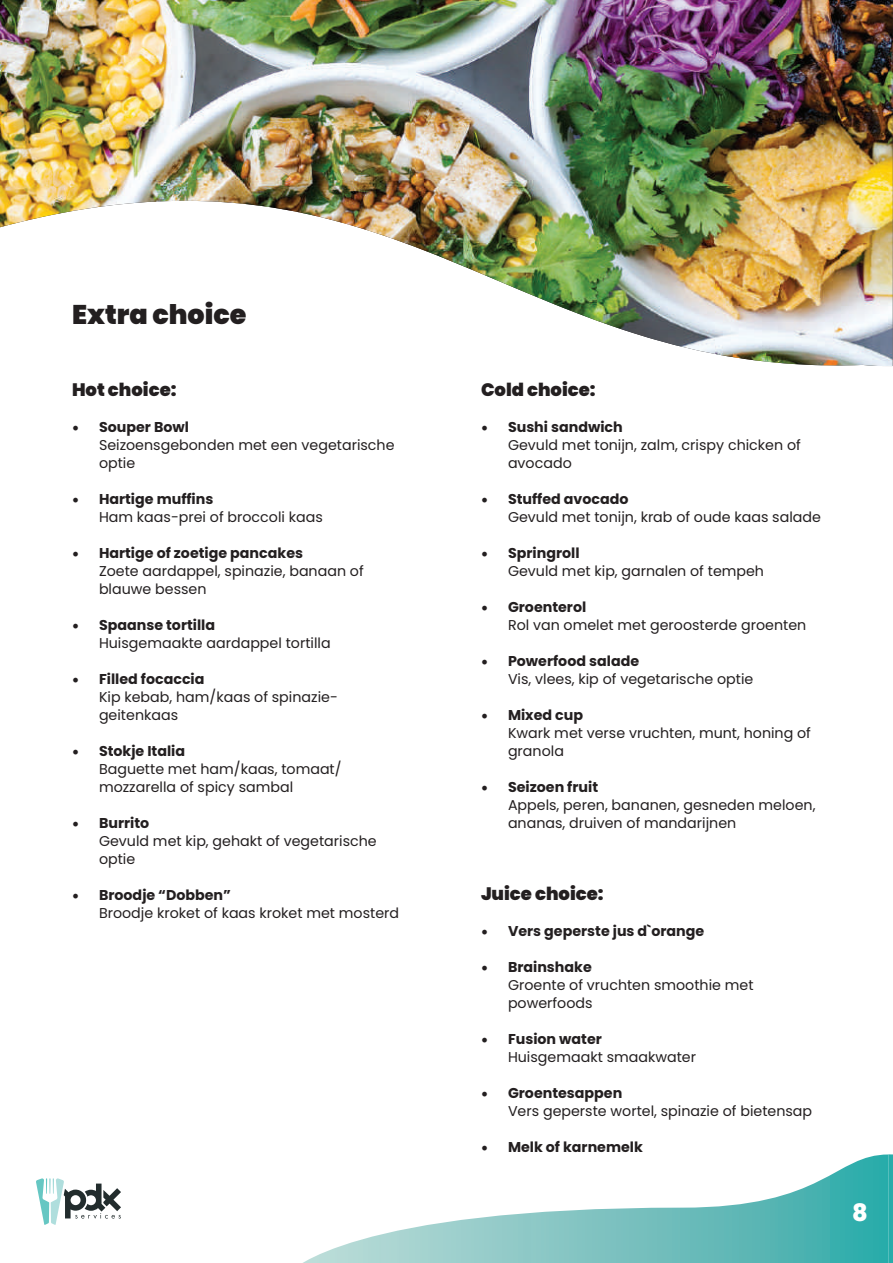
<style>
.page{position:relative;width:893px;height:1263px;background:#fff}
.page>*{position:absolute;margin:0;border:0;box-sizing:border-box;transform-origin:0 0}
.t1{font:900 27px "Poppins";color:#231f20}
.t2{font:800 24px "Poppins";color:#fff}
.t3{font:900 18px "Poppins";color:#231f20}
.t4{font:14.25px/18px "Poppins";color:#231f20}
.t5{font:700 14.25px "Poppins";color:#231f20}
.s1{font-family:"Minion Pro";font-size:18px}
.s2{font-weight:700}
.s3{font-family:"Minion Pro";font-weight:400;font-size:18px}
</style>
<div class="page">
<svg style="left:888px;top:1154px;width:5px;height:109px"></svg>
<svg style="left:303px;top:1154px;width:585px;height:109px"></svg>
<svg style="left:36px;top:1178px;width:85px;height:47px"></svg>
<img style="left:0;top:0;width:892px;height:367px">
<svg style="left:892px;top:0;width:1px;height:366px"></svg>
<h1 class="t1" style="left:72px;top:299px;width:176px">Extra choice</h1>
<p class="t3" style="left:72px;top:379px;width:106px">Hot choice:</p>
<p class="t4" style="left:99px;top:418px;width:297px;text-indent:-27px"><span class="s1">•</span> <span class="s2">Souper Bowl<br></span>Seizoensgebonden met een vegetarische optie</p>
<p class="t4" style="left:99px;top:490px;width:225px;text-indent:-27px"><span class="s1">•</span> <span class="s2">Hartige muffins<br></span>Ham kaas-prei of broccoli kaas</p>
<p class="t4" style="left:99px;top:544px;width:266px;text-indent:-27px"><span class="s1">•</span> <span class="s2">Hartige of zoetige pancakes<br></span>Zoete aardappel, spinazie, banaan of blauwe bessen</p>
<p class="t4" style="left:99px;top:616px;width:233px;text-indent:-27px"><span class="s1">•</span> <span class="s2">Spaanse tortilla<br></span>Huisgemaakte aardappel tortilla</p>
<p class="t4" style="left:99px;top:670px;width:240px;text-indent:-27px"><span class="s1">•</span> <span class="s2">Filled focaccia<br></span>Kip kebab, ham/kaas of spinazie&shy;geitenkaas</p>
<p class="t4" style="left:99px;top:742px;width:244px;text-indent:-27px"><span class="s1">•</span> <span class="s2">Stokje Italia<br></span>Baguette met ham/kaas, tomaat/ mozzarella of spicy sambal</p>
<p class="t4" style="left:99px;top:814px;width:279px;text-indent:-27px"><span class="s1">•</span> <span class="s2">Burrito<br></span>Gevuld met kip, gehakt of vegetarische optie</p>
<p class="t4" style="left:99px;top:886px;width:302px;text-indent:-27px"><span class="s1">•</span> <span class="s2">Broodje “Dobben”<br></span>Broodje kroket of kaas kroket met mosterd</p>
<p class="t3" style="left:481px;top:379px;width:116px">Cold choice:</p>
<p class="t4" style="left:508px;top:418px;width:294px;text-indent:-27px"><span class="s1">•</span> <span class="s2">Sushi sandwich<br></span>Gevuld met tonijn, zalm, crispy chicken of avocado</p>
<p class="t4" style="left:508px;top:490px;width:314px;text-indent:-27px"><span class="s1">•</span> <span class="s2">Stuffed avocado<br></span>Gevuld met tonijn, krab of oude kaas salade</p>
<p class="t4" style="left:508px;top:544px;width:258px;text-indent:-27px"><span class="s1">•</span> <span class="s2">Springroll<br></span>Gevuld met kip, garnalen of tempeh</p>
<p class="t4" style="left:508px;top:598px;width:300px;text-indent:-27px"><span class="s1">•</span> <span class="s2">Groenterol<br></span>Rol van omelet met geroosterde groenten</p>
<p class="t4" style="left:508px;top:652px;width:247px;text-indent:-27px"><span class="s1">•</span> <span class="s2">Powerfood salade<br></span>Vis, vlees, kip of vegetarische optie</p>
<p class="t4" style="left:508px;top:706px;width:304px;text-indent:-27px"><span class="s1">•</span> <span class="s2">Mixed cup<br></span>Kwark met verse vruchten, munt, honing of granola</p>
<p class="t4" style="left:508px;top:778px;width:309px;text-indent:-27px"><span class="s1">•</span> <span class="s2">Seizoen fruit<br></span>Appels, peren, bananen, gesneden meloen, ananas, druiven of mandarijnen</p>
<p class="t3" style="left:481px;top:883px;width:124px">Juice choice:</p>
<p class="t5" style="left:481px;top:923px;width:225px"><span class="s3">•</span> Vers geperste jus d`orange</p>
<p class="t4" style="left:508px;top:958px;width:247px;text-indent:-27px"><span class="s1">•</span> <span class="s2">Brainshake<br></span>Groente of vruchten smoothie met powerfoods</p>
<p class="t4" style="left:508px;top:1030px;width:190px;text-indent:-27px"><span class="s1">•</span> <span class="s2">Fusion water<br></span>Huisgemaakt smaakwater</p>
<p class="t4" style="left:508px;top:1084px;width:306px;text-indent:-27px"><span class="s1">•</span> <span class="s2">Groentesappen<br></span>Vers geperste wortel, spinazie of bietensap</p>
<p class="t5" style="left:481px;top:1139px;width:163px"><span class="s3">•</span> Melk of karnemelk</p>
<h2 class="t2" style="left:852px;top:1198px;width:17px">8</h2>
</div>
